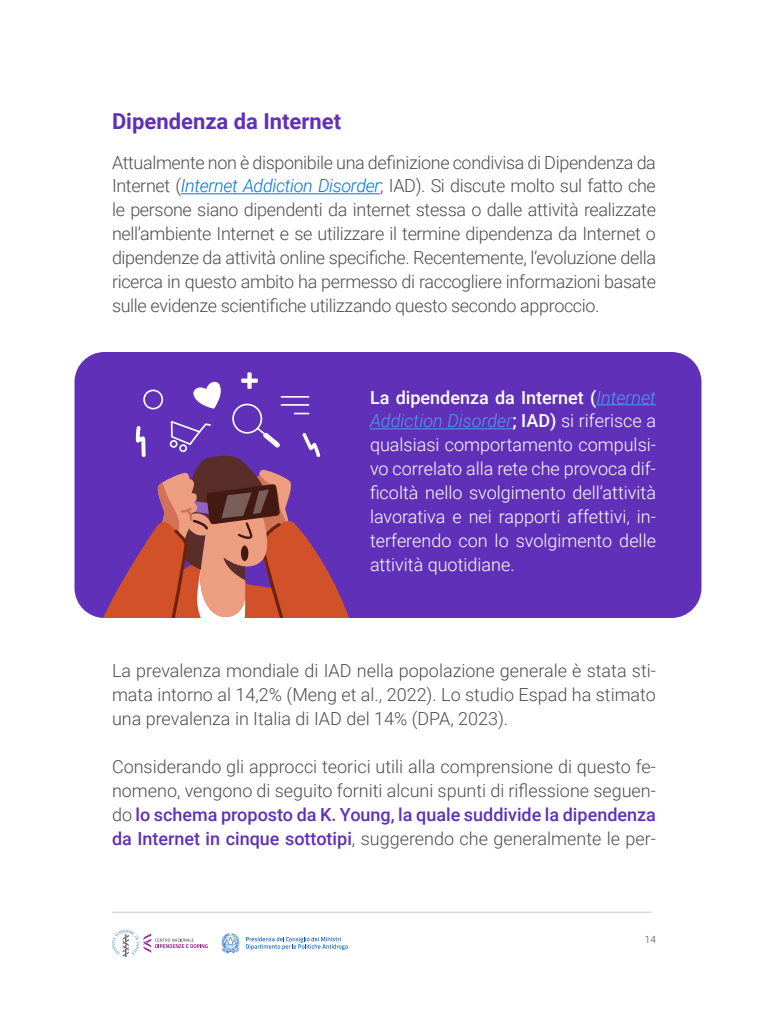
<style>
.page{position:relative;width:768px;height:1024px;background:#fff}
.page>*{position:absolute;margin:0;border:0;box-sizing:border-box;transform-origin:0 0}
.t1{font:700 22px "Roboto";color:#6130b8}
.t2{font:300 18px/24px "Roboto";color:#4d4d4d;text-align:justify}
.t3{font:300 18px/24px "Roboto";color:#fff;text-align:justify}
.t4{font:300 10px "Roboto";color:#4d4d4d}
.s1{font-style:italic;color:#0073e6}
.s2{font-weight:500}
.s3{font-style:italic;color:#4d9ded}
.s4{font-weight:500;color:#6130b8}
</style>
<div class="page">
<hr style="left:112px;top:912px;width:539px;height:1px;background:#c6c6c6">
<svg style="left:222px;top:933px;width:18px;height:21px"></svg>
<svg style="left:246px;top:937px;width:102px;height:13px"></svg>
<svg style="left:112px;top:930px;width:96px;height:27px"></svg>
<div style="left:74px;top:352px;width:628px;height:266px;background:#6130b8;border-radius:30px"></div>
<hr style="left:181px;top:193px;width:199px;height:1px;background:#0073e6">
<hr style="left:596px;top:404px;width:60px;height:1px;background:#4d9ded">
<hr style="left:370px;top:428px;width:142px;height:1px;background:#4d9ded">
<div style="left:247px;top:372px;width:5px;height:17px;background:#fff"></div>
<hr style="left:241px;top:379px;width:17px;height:4px;background:#fff">
<svg style="left:81px;top:381px;width:268px;height:237px"></svg>
<p class="t1" style="left:112px;top:105px;width:231px">Dipendenza da Internet</p>
<p class="t2" style="left:112px;top:149px;width:546px">Attualmente non è disponibile una definizione condivisa di Dipendenza da Internet (<span class="s1">Internet Addiction Disorder</span>; IAD). Si discute molto sul fatto che le persone siano dipendenti da internet stessa o dalle attività realizzate nell’ambiente Internet e se utilizzare il termine dipendenza da Internet o dipendenze da attività online specifiche. Recentemente, l’evoluzione della ricerca in questo ambito ha permesso di raccogliere informazioni basate sulle evidenze scientifiche utilizzando questo secondo approccio.</p>
<p class="t3" style="left:370px;top:384px;width:288px"><span class="s2">La dipendenza da Internet (</span><span class="s3">Internet Addiction Disorder</span><span class="s2">; IAD)</span> si riferisce a qualsiasi comportamento compulsi&shy;vo correlato alla rete che provoca dif&shy;ficoltà nello svolgimento dell’attività lavorativa e nei rapporti affettivi, in&shy;terferendo con lo svolgimento delle attività quotidiane.</p>
<p class="t2" style="left:112px;top:658px;width:545px">La prevalenza mondiale di IAD nella popolazione generale è stata sti&shy;mata intorno al 14,2% (Meng et al., 2022). Lo studio Espad ha stimato una prevalenza in Italia di IAD del 14% (DPA, 2023).</p>
<p class="t2" style="left:112px;top:754px;width:546px">Considerando gli approcci teorici utili alla comprensione di questo fe&shy;nomeno, vengono di seguito forniti alcuni spunti di riflessione seguen&shy;do <span class="s4">lo schema proposto da K. Young, la quale suddivide la dipendenza da Internet in cinque sottotipi</span>, suggerendo che generalmente le per-</p>
<p class="t4" style="left:645px;top:932px;width:13px">14</p>
</div>
